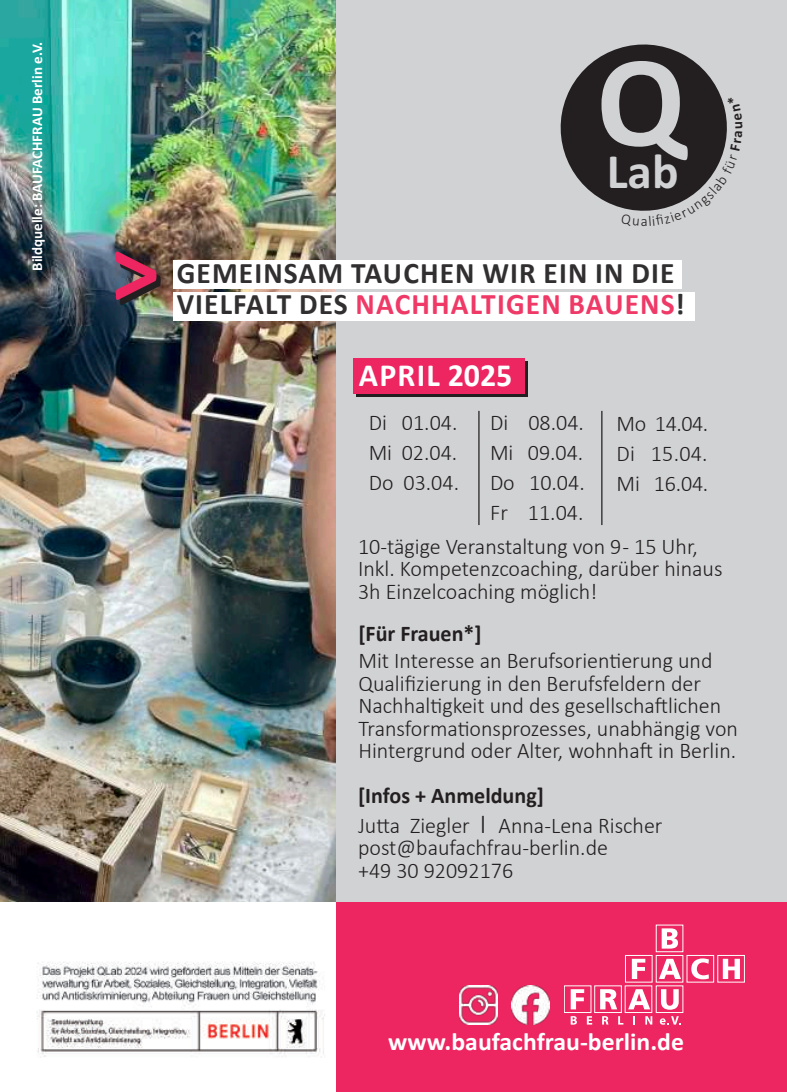
<style>
.page{position:relative;width:787px;height:1092px;background:#fff}
.page>*{position:absolute;margin:0;border:0;box-sizing:border-box;transform-origin:0 0}
.t1{font:700 131px "Calibri";color:#d1d2d4}
.t2{font:700 100px "Calibri";color:#ed2560}
.t3{font:700 49.5px "Calibri";color:#d1d2d4}
.t4{font:700 32.5px "Calibri";letter-spacing:.04em;color:#fff}
.t5{font:700 30px "Calibri";letter-spacing:.04em;color:#ef3966}
.t6{font:700 30px "Calibri";letter-spacing:.04em;color:#312f30}
.t7{font:700 25px "Calibri";color:#fff}
.t8{font:300 22.5px/30px "Calibri";color:#231f20}
.t9{font:700 22.5px "Calibri";color:#231f20}
.t10{font:700 15px "Calibri";color:#fff}
.t11{font:300 14.75px "Calibri";color:#231f20}
.s1{color:#312f30}
.s2{font-weight:700}
.s3{font-size:27.5px}
</style>
<div class="page">
<div style="left:19px;top:0;width:768px;height:1091px;background:#d1d2d4"></div>
<img style="left:0;top:0;width:335px;height:902px">
<div style="left:335px;top:902px;width:452px;height:189px;background:#ed2560"></div>
<img style="left:459px;top:985px;width:39px;height:39px">
<img style="left:511px;top:985px;width:39px;height:39px">
<div style="left:0;top:902px;width:335px;height:189px;background:#fff"></div>
<svg style="left:600px;top:989px;width:17px;height:20px"></svg>
<svg style="left:628px;top:989px;width:22px;height:20px"></svg>
<svg style="left:661px;top:989px;width:17px;height:20px"></svg>
<div style="left:625px;top:955px;width:27px;height:27px;border:1px solid #fff"></div>
<svg style="left:632px;top:958px;width:13px;height:20px"></svg>
<div style="left:717px;top:955px;width:27px;height:27px;border:1px solid #fff"></div>
<svg style="left:722px;top:958px;width:18px;height:20px"></svg>
<svg style="left:655px;top:924px;width:59px;height:58px"></svg>
<svg style="left:570px;top:989px;width:14px;height:20px"></svg>
<svg style="left:570px;top:1016px;width:7px;height:8px"></svg>
<svg style="left:587px;top:1016px;width:5px;height:8px"></svg>
<svg style="left:602px;top:1016px;width:6px;height:8px"></svg>
<svg style="left:618px;top:1016px;width:5px;height:8px"></svg>
<svg style="left:633px;top:1016px;width:2px;height:8px"></svg>
<svg style="left:645px;top:1016px;width:7px;height:8px"></svg>
<svg style="left:659px;top:1016px;width:22px;height:8px"></svg>
<hr style="left:478px;top:411px;width:1px;height:114px;background:#231f20">
<hr style="left:601px;top:411px;width:1px;height:114px;background:#231f20">
<div style="left:355px;top:361px;width:172px;height:35px;background:#231f20"></div>
<div style="left:353px;top:358px;width:171px;height:36px;background:#ed2560"></div>
<img style="left:37px;top:961px;width:288px;height:97px">
<svg style="left:560px;top:44px;width:161px;height:167px;fill:#231f20"></svg>
<div style="left:173px;top:292px;width:521px;height:28px;background:#fff"></div>
<div style="left:173px;top:260px;width:508px;height:28px;background:#fff"></div>
<svg style="left:649px;top:97px;width:78px;height:114px"></svg>
<p class="t10" style="left:27px;top:271px;width:230px;rotate:-90deg">Bildquelle: BAUFACHFRAU Berlin e.V.</p>
<h2 class="t2" style="left:111px;top:200px;width:50px">&gt;</h2>
<h1 class="t1" style="left:596px;top:9px;width:91px">Q</h1>
<h3 class="t3" style="left:606px;top:136px;width:73px">Lab</h3>
<p class="t11" style="left:641px;top:212px;width:9px">a</p>
<h3 class="t6" style="left:177px;top:252px;width:499px">GEMEINSAM TAUCHEN WIR EIN IN DIE</h3>
<h3 class="t5" style="left:177px;top:283px;width:509px"><span class="s1">VIELFALT DES</span> NACHHALTIGEN BAUENS<span class="s1">!</span></h3>
<h3 class="t4" style="left:359px;top:352px;width:155px">APRIL 2025</h3>
<p class="t8" style="left:490px;top:407px;width:96px;text-align:justify">Di 08.04.<br>Mi 09.04.<br>Do 10.04.<br>Fr 11.04.</p>
<p class="t8" style="left:369px;top:407px;width:92px;text-align:justify">Di 01.04.<br>Mi 02.04.<br>Do 03.04.</p>
<p class="t8" style="left:616px;top:408px;width:93px;text-align:justify">Mo 14.04.<br>Di 15.04.<br>Mi 16.04.</p>
<p class="t8" style="left:358px;top:535px;width:366px;line-height:22.5px">10-tägige Veranstaltung von 9 - 15 Uhr,<br>Inkl. Kompetenzcoaching, darüber hinaus<br>3h Einzelcoaching möglich!</p>
<p class="t9" style="left:358px;top:617px;width:125px">[Für Frauen*]</p>
<p class="t8" style="left:358px;top:649px;width:381px;line-height:22.5px">Mit Interesse an Berufsorientierung und Qualifizierung in den Berufsfeldern der Nachhaltigkeit und des gesellschaftlichen Transformationsprozesses, unabhängig von Hintergrund oder Alter, wohnhaft in Berlin.</p>
<p class="t8" style="left:358px;top:779px;width:306px"><span class="s2">[Infos + Anmeldung]<br></span>Jutta Ziegler <span class="s3">I</span> Anna-Lena Rischer</p>
<p class="t8" style="left:358px;top:836px;width:251px;line-height:22.5px">post@baufachfrau-berlin.de +49 30 92092176</p>
<p class="t7" style="left:388px;top:1024px;width:297px">www.baufachfrau-berlin.de</p>
</div>
